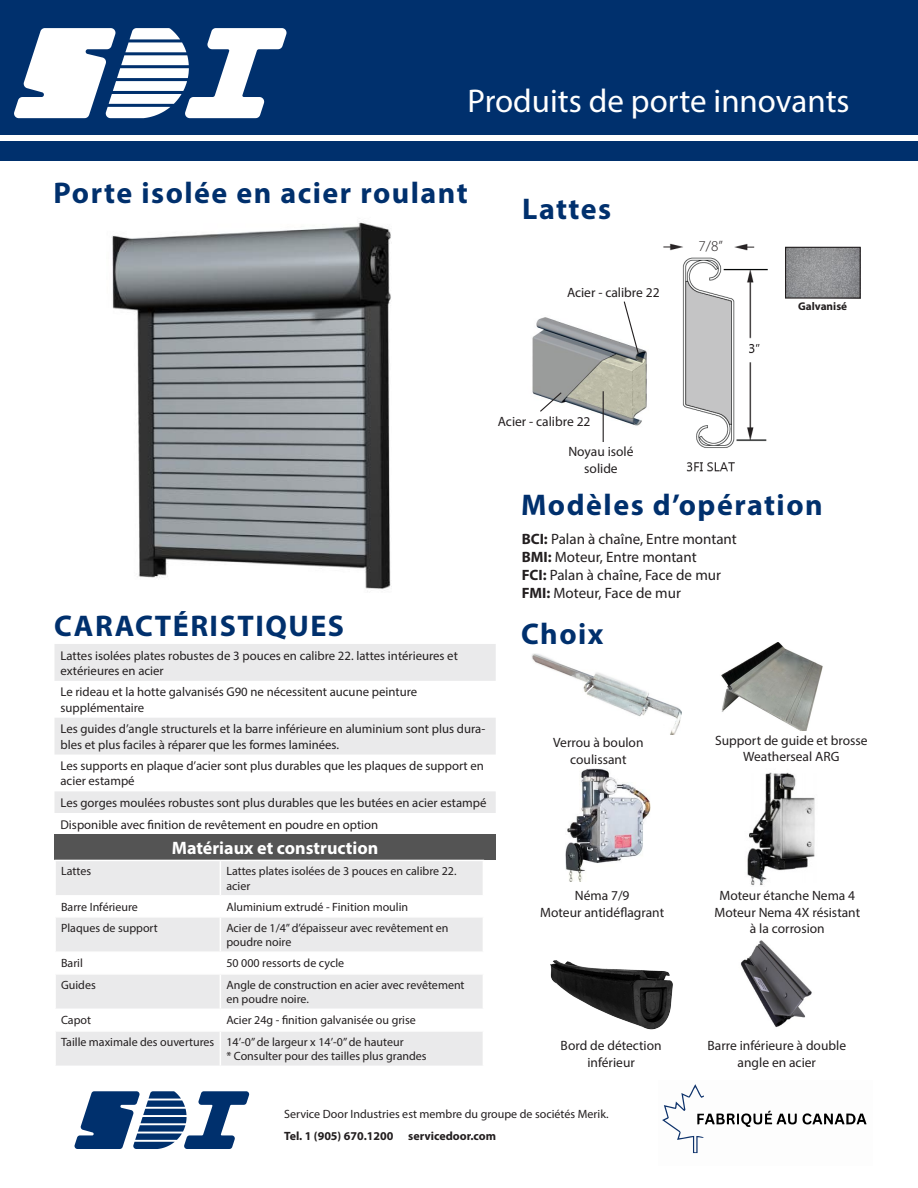
<style>
.page{position:relative;width:918px;height:1188px;background:#fff}
.page>*{position:absolute;margin:0;border:0;box-sizing:border-box;transform-origin:0 0}
.t1{font:33px "Myriad Pro";color:#fff}
.t2{font:700 30px "Myriad Pro";letter-spacing:.05em;color:#00306d}
.t3{font:700 18px "Myriad Pro";color:#fff}
.t4{font:15px "Myriad Pro";color:#231f20}
.t5{font:300 15px "Myriad Pro";color:#231f20}
.t6{font:13.5px/16.2px "Myriad Pro";color:#231f20;text-align:center}
.t7{font:12.75px/15.3px "Myriad Pro";color:#231f20}
.t8{font:12px/14.4px "Myriad Pro";color:#231f20}
.t9{font:700 12px "Myriad Pro";color:#231f20}
.t10{font:700 11.25px "Myriad Pro";color:#231f20}
.s1{font-weight:700}
</style>
<div class="page">
<div style="left:0;top:0;width:918px;height:161px;background:#00306d"></div>
<div style="left:0;top:136px;width:918px;height:5px;background:#fff"></div>
<svg style="left:14px;top:28px;width:273px;height:90px"></svg>
<svg style="left:54px;top:644px;width:442px;height:169px;fill:#eaeaeb"></svg>
<div style="left:54px;top:835px;width:442px;height:25px;background:#545454"></div>
<img style="left:721px;top:643px;width:102px;height:87px">
<img style="left:565px;top:768px;width:85px;height:113px">
<svg style="left:56px;top:861px;width:427px;height:205px;fill:#eaeaeb"></svg>
<hr style="left:220px;top:861px;width:1px;height:34px;background:#fff">
<hr style="left:54px;top:895px;width:166px;height:2px;background:#fff">
<hr style="left:220px;top:895px;width:264px;height:2px;background:#fff">
<svg style="left:220px;top:897px;width:1px;height:19px"></svg>
<hr style="left:54px;top:916px;width:166px;height:2px;background:#fff">
<hr style="left:220px;top:916px;width:264px;height:2px;background:#fff">
<hr style="left:220px;top:918px;width:1px;height:33px;background:#fff">
<hr style="left:54px;top:951px;width:166px;height:2px;background:#fff">
<hr style="left:220px;top:951px;width:264px;height:2px;background:#fff">
<svg style="left:220px;top:953px;width:1px;height:20px"></svg>
<hr style="left:54px;top:973px;width:166px;height:2px;background:#fff">
<hr style="left:220px;top:973px;width:264px;height:2px;background:#fff">
<hr style="left:220px;top:975px;width:1px;height:34px;background:#fff">
<hr style="left:54px;top:1009px;width:166px;height:1px;background:#fff">
<hr style="left:220px;top:1009px;width:264px;height:1px;background:#fff">
<svg style="left:220px;top:1010px;width:1px;height:20px"></svg>
<hr style="left:54px;top:1030px;width:166px;height:2px;background:#fff">
<hr style="left:220px;top:1030px;width:264px;height:2px;background:#fff">
<hr style="left:220px;top:1032px;width:1px;height:34px;background:#fff">
<img style="left:550px;top:960px;width:123px;height:70px">
<img style="left:531px;top:654px;width:150px;height:81px">
<img style="left:741px;top:940px;width:71px;height:88px">
<img style="left:747px;top:772px;width:68px;height:114px">
<img style="left:111px;top:222px;width:281px;height:367px">
<img style="left:663px;top:243px;width:105px;height:229px">
<img style="left:532px;top:317px;width:115px;height:116px">
<div style="left:689px;top:235px;width:43px;height:19px;background:#fff"></div>
<img style="left:787px;top:249px;width:72px;height:48px">
<div style="left:785px;top:247px;width:76px;height:52px;border:1px solid #231f20"></div>
<svg style="left:623px;top:301px;width:17px;height:54px"></svg>
<svg style="left:539px;top:391px;width:24px;height:22px"></svg>
<hr style="left:603px;top:391px;width:1px;height:51px;background:#231f20">
<svg style="left:75px;top:1091px;width:174px;height:58px"></svg>
<svg style="left:662px;top:1084px;width:205px;height:69px"></svg>
<p class="t1" style="left:468px;top:81px;width:384px">Produits de porte innovants</p>
<p class="t2" style="left:54px;top:173px;width:416px">Porte isolée en acier roulant</p>
<p class="t2" style="left:522px;top:189px;width:91px">Lattes</p>
<p class="t6" style="left:567px;top:284px;width:94px">Acier - calibre 22</p>
<p class="t5" style="left:699px;top:237px;width:26px">7/8”</p>
<p class="t10" style="left:798px;top:299px;width:51px">Galvanisé</p>
<p class="t2" style="left:54px;top:607px;width:291px">CARACTÉRISTIQUES</p>
<p class="t7" style="left:60px;top:647px;width:399px">Lattes isolées plates robustes de 3 pouces en calibre 22. lattes intérieures et extérieures en acier</p>
<p class="t7" style="left:60px;top:684px;width:358px">Le rideau et la hotte galvanisés G90 ne nécessitent aucune peinture supplémentaire</p>
<p class="t7" style="left:60px;top:721px;width:426px">Les guides d’angle structurels et la barre inférieure en aluminium sont plus dura&shy;bles et plus faciles à réparer que les formes laminées.</p>
<p class="t7" style="left:60px;top:758px;width:425px">Les supports en plaque d’acier sont plus durables que les plaques de support en acier estampé</p>
<p class="t7" style="left:60px;top:795px;width:427px">Les gorges moulées robustes sont plus durables que les butées en acier estampé</p>
<p class="t7" style="left:60px;top:816px;width:319px">Disponible avec finition de revêtement en poudre en option</p>
<p class="t3" style="left:172px;top:836px;width:208px">Matériaux et construction</p>
<p class="t6" style="left:498px;top:413px;width:94px">Acier - calibre 22</p>
<p class="t6" style="left:568px;top:444px;width:67px">Noyau isolé solide</p>
<p class="t2" style="left:521px;top:485px;width:303px">Modèles d’opération</p>
<p class="t4" style="left:522px;top:530px;width:217px"><span class="s1">BCI:</span> Palan à chaîne, Entre montant</p>
<p class="t4" style="left:522px;top:548px;width:177px"><span class="s1">BMI:</span> Moteur, Entre montant</p>
<p class="t4" style="left:522px;top:566px;width:201px"><span class="s1">FCI:</span> Palan à chaîne, Face de mur</p>
<p class="t4" style="left:522px;top:584px;width:161px"><span class="s1">FMI:</span> Moteur, Face de mur</p>
<p class="t2" style="left:521px;top:614px;width:84px">Choix</p>
<p class="t6" style="left:553px;top:735px;width:92px">Verrou à boulon coulissant</p>
<p class="t6" style="left:715px;top:732px;width:154px">Support de guide et brosse<br>Weatherseal ARG</p>
<p class="t8" style="left:61px;top:864px;width:32px">Lattes</p>
<p class="t8" style="left:226px;top:864px;width:232px">Lattes plates isolées de 3 pouces en calibre 22. acier</p>
<p class="t8" style="left:61px;top:899px;width:78px">Barre Inférieure</p>
<p class="t8" style="left:226px;top:899px;width:183px">Aluminium extrudé - Finition moulin</p>
<p class="t8" style="left:61px;top:920px;width:98px">Plaques de support</p>
<p class="t8" style="left:226px;top:920px;width:224px">Acier de 1/4” d’épaisseur avec revêtement en poudre noire</p>
<p class="t8" style="left:61px;top:956px;width:23px">Baril</p>
<p class="t8" style="left:226px;top:956px;width:119px">50 000 ressorts de cycle</p>
<p class="t8" style="left:61px;top:977px;width:36px">Guides</p>
<p class="t8" style="left:226px;top:977px;width:240px">Angle de construction en acier avec revêtement en poudre noire.</p>
<p class="t8" style="left:61px;top:1013px;width:32px">Capot</p>
<p class="t8" style="left:226px;top:1013px;width:191px">Acier 24g - finition galvanisée ou grise</p>
<p class="t8" style="left:61px;top:1035px;width:155px">Taille maximale des ouvertures</p>
<p class="t8" style="left:226px;top:1035px;width:179px">14’-0” de largeur x 14’-0” de hauteur</p>
<p class="t8" style="left:226px;top:1049px;width:202px">* Consulter pour des tailles plus grandes</p>
<p class="t6" style="left:708px;top:1038px;width:140px">Barre inférieure à double angle en acier</p>
<p class="t6" style="left:719px;top:888px;width:137px">Moteur étanche Nema 4</p>
<p class="t6" style="left:714px;top:904px;width:147px">Moteur Nema 4X résistant à la corrosion</p>
<p class="t6" style="left:575px;top:888px;width:56px">Néma 7/9</p>
<p class="t6" style="left:540px;top:904px;width:125px">Moteur antidéflagrant</p>
<p class="t6" style="left:561px;top:1038px;width:103px">Bord de détection inférieur</p>
<p class="t8" style="left:284px;top:1107px;width:326px">Service Door Industries est membre du groupe de sociétés Merik.</p>
<p class="t9" style="left:284px;top:1128px;width:214px">Tel. 1 (905) 670.1200 servicedoor.com</p>
</div>
